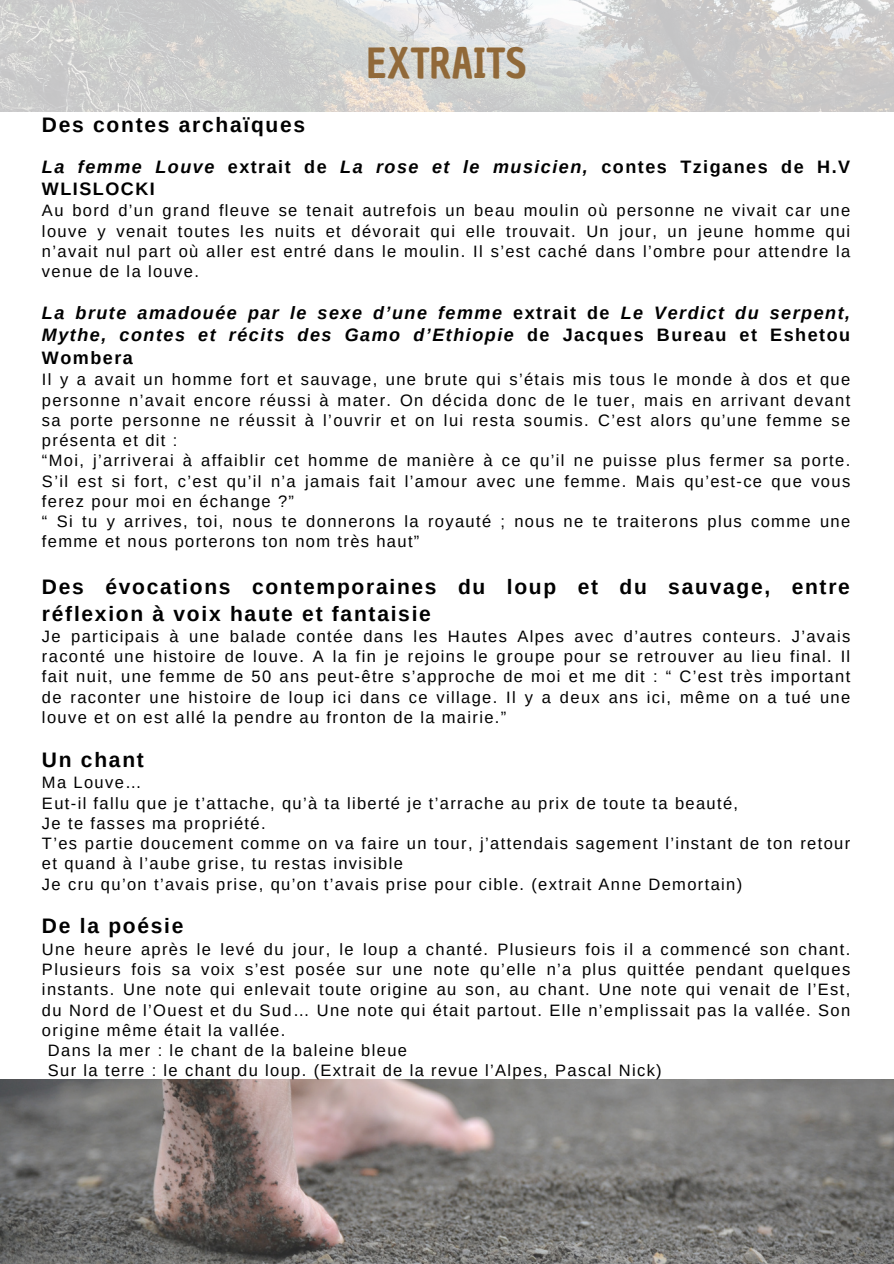
<style>
.page{position:relative;width:894px;height:1264px;background:#fff}
.page>*{position:absolute;margin:0;border:0;box-sizing:border-box;transform-origin:0 0}
.t1{font:40.5px "Chau Philomene One";color:#916939}
.t2{font:700 21px/27px "Arimo";letter-spacing:.08em;color:#000}
.t3{font:italic 700 18px/22.5px "Arimo";letter-spacing:.08em;color:#000;text-align:justify}
.t4{font:700 18px/22.5px "Arimo";letter-spacing:.085em;color:#000}
.t5{font:16.5px/20.2px "Arimo";letter-spacing:.08em;color:#000;text-align:justify}
.s1{font-style:italic}
.s2{font-style:normal}
</style>
<div class="page">
<img style="left:0;top:0;width:893px;height:111px">
<img style="left:0;top:1079px;width:893px;height:184px">
<p class="t1" style="left:367px;top:37px;width:161px">EXTRAITS</p>
<h1 class="t2" style="left:42px;top:111px;width:265px">Des contes archaïques</h1>
<h2 class="t4" style="left:42px;top:155px;width:809px"><span class="s1">La femme Louve</span> extrait de <span class="s1">La rose et le musicien,</span> contes Tziganes de H.V<br>WLISLOCKI</h2>
<p class="t5" style="left:42px;top:201px;width:809px">Au bord d’un grand fleuve se tenait autrefois un beau moulin où personne ne vivait car une louve y venait toutes les nuits et dévorait qui elle trouvait. Un jour, un jeune homme qui n’avait nul part où aller est entré dans le moulin. Il s’est caché dans l’ombre pour attendre la venue de la louve.</p>
<p class="t3" style="left:42px;top:301px;width:809px">La brute amadouée par le sexe d’une femme <span class="s2">extrait de</span> Le Verdict du serpent, Mythe, contes et récits des Gamo d’Ethiopie <span class="s2">de Jacques Bureau et Eshetou Wombera</span></p>
<p class="t5" style="left:42px;top:369px;width:809px">Il y a avait un homme fort et sauvage, une brute qui s’étais mis tous le monde à dos et que personne n’avait encore réussi à mater. On décida donc de le tuer, mais en arrivant devant sa porte personne ne réussit à l’ouvrir et on lui resta soumis. C’est alors qu’une femme se présenta et dit :</p>
<p class="t5" style="left:42px;top:450px;width:809px">“Moi, j’arriverai à affaiblir cet homme de manière à ce qu’il ne puisse plus fermer sa porte.<br>S’il est si fort, c’est qu’il n’a jamais fait l’amour avec une femme. Mais qu’est-ce que vous ferez pour moi en échange ?”</p>
<p class="t5" style="left:42px;top:511px;width:809px">“ Si tu y arrives, toi, nous te donnerons la royauté ; nous ne te traiterons plus comme une femme et nous porterons ton nom très haut”</p>
<p class="t2" style="left:42px;top:572px;width:809px">Des évocations contemporaines du loup et du sauvage, entre réflexion à voix haute et fantaisie</p>
<p class="t5" style="left:42px;top:626px;width:809px">Je participais à une balade contée dans les Hautes Alpes avec d’autres conteurs. J’avais raconté une histoire de louve. A la fin je rejoins le groupe pour se retrouver au lieu final. Il fait nuit, une femme de 50 ans peut-être s’approche de moi et me dit : “ C’est très important de raconter une histoire de loup ici dans ce village. Il y a deux ans ici, même on a tué une louve et on est allé la pendre au fronton de la mairie.”</p>
<p class="t2" style="left:42px;top:746px;width:103px">Un chant</p>
<p class="t5" style="left:42px;top:772px;width:101px">Ma Louve…</p>
<p class="t5" style="left:42px;top:792px;width:697px">Eut-il fallu que je t’attache, qu’à ta liberté je t’arrache au prix de toute ta beauté,</p>
<p class="t5" style="left:42px;top:813px;width:225px">Je te fasses ma propriété.</p>
<p class="t5" style="left:42px;top:833px;width:809px">T’es partie doucement comme on va faire un tour, j’attendais sagement l’instant de ton retour et quand à l’aube grise, tu restas invisible</p>
<p class="t5" style="left:42px;top:873px;width:701px">Je cru qu’on t’avais prise, qu’on t’avais prise pour cible. (extrait Anne Demortain)</p>
<p class="t2" style="left:42px;top:912px;width:143px">De la poésie</p>
<p class="t5" style="left:42px;top:939px;width:809px">Une heure après le levé du jour, le loup a chanté. Plusieurs fois il a commencé son chant.<br>Plusieurs fois sa voix s’est posée sur une note qu’elle n’a plus quittée pendant quelques instants. Une note qui enlevait toute origine au son, au chant. Une note qui venait de l’Est, du Nord de l’Ouest et du Sud… Une note qui était partout. Elle n’emplissait pas la vallée. Son origine même était la vallée.</p>
<p class="t5" style="left:48px;top:1040px;width:360px">Dans la mer : le chant de la baleine bleue</p>
<p class="t5" style="left:48px;top:1060px;width:615px">Sur la terre : le chant du loup. (Extrait de la revue l’Alpes, Pascal Nick)</p>
</div>
